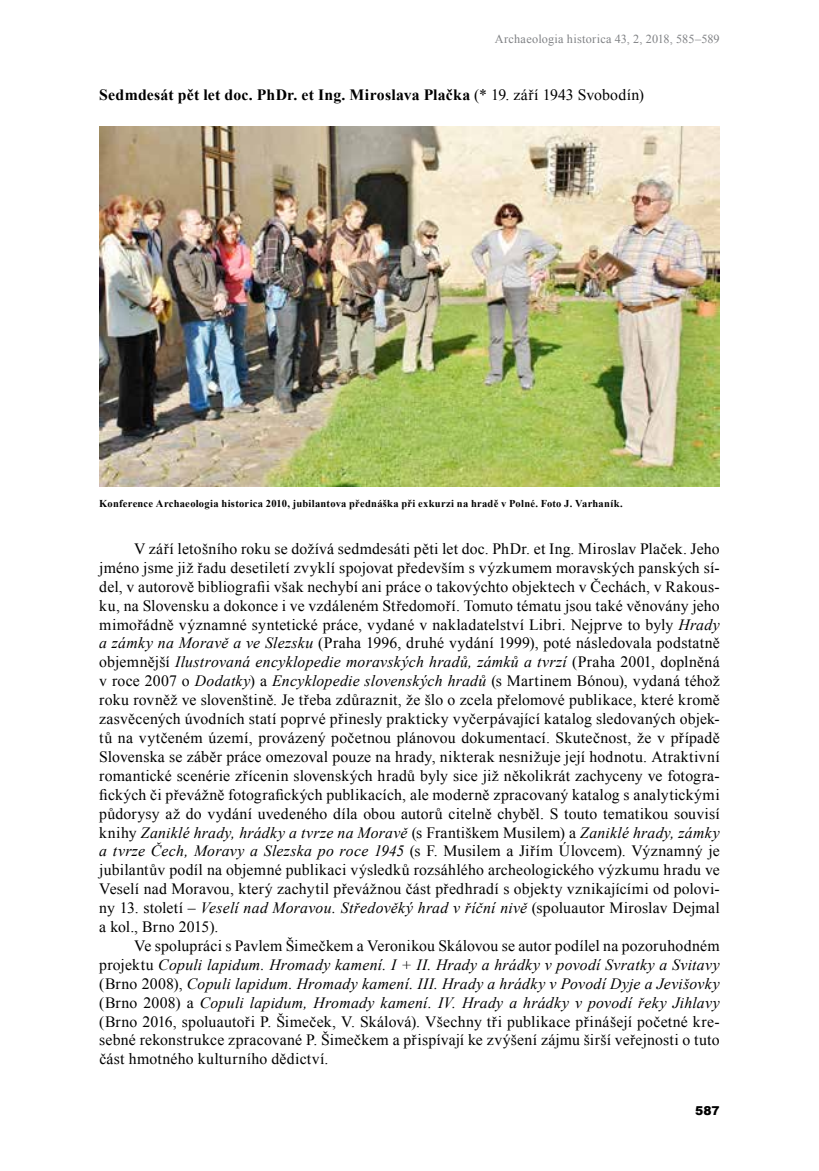
<style>
.page{position:relative;width:819px;height:1171px;background:#fff}
.page>*{position:absolute;margin:0;border:0;box-sizing:border-box;transform-origin:0 0}
.t1{font:15.75px/18.9px "Times New Roman";letter-spacing:.015em;color:#000;text-align:justify}
.t2{font:700 15.75px "Times New Roman";letter-spacing:.015em;color:#000}
.t3{font:12.25px "Times New Roman";letter-spacing:.015em;color:#808285}
.t4{font:900 12.25px "Arial";color:#000}
.t5{font:700 10.5px "Times New Roman";letter-spacing:.025em;color:#000}
.s1{font-weight:400}
.s2{font-style:italic}
</style>
<div class="page">
<img style="left:99px;top:126px;width:620px;height:360px">
<p class="t3" style="left:495px;top:31px;width:226px">Archaeologia historica 43, 2, 2018, 585–589</p>
<p class="t2" style="left:99px;top:84px;width:546px">Sedmdesát pět let doc. PhDr. et Ing. Miroslava Plačka <span class="s1">(* 19. září 1943 Svobodín)</span></p>
<p class="t5" style="left:99px;top:496px;width:525px">Konference Archaeologia historica 2010, jubilantova přednáška při exkurzi na hradě v Polné. Foto J. Varhaník.</p>
<p class="t1" style="left:99px;top:539px;width:622px;text-indent:35px">V září letošního roku se dožívá sedmdesáti pěti let doc. PhDr. et Ing. Miroslav Plaček. Jeho jméno jsme již řadu desetiletí zvyklí spojovat především s výzkumem moravských panských sí&shy;del, v autorově bibliografii však nechybí ani práce o takovýchto objektech v Čechách, v Rakous&shy;ku, na Slovensku a dokonce i ve vzdáleném Středomoří. Tomuto tématu jsou také věnovány jeho mimořádně významné syntetické práce, vydané v nakladatelství Libri. Nejprve to byly <span class="s2">Hrady a zámky na Moravě a ve Slezsku</span> (Praha 1996, druhé vydání 1999), poté následovala podstatně objemnější <span class="s2">Ilustrovaná encyklopedie moravských hradů, zámků a tvrzí</span> (Praha 2001, doplněná v roce 2007 o <span class="s2">Dodatky</span>) a <span class="s2">Encyklopedie slovenských hradů</span> (s Martinem Bónou), vydaná téhož roku rovněž ve slovenštině. Je třeba zdůraznit, že šlo o zcela přelomové publikace, které kromě zasvěcených úvodních statí poprvé přinesly prakticky vyčerpávající katalog sledovaných objek&shy;tů na vytčeném území, provázený početnou plánovou dokumentací. Skutečnost, že v případě Slovenska se záběr práce omezoval pouze na hrady, nikterak nesnižuje její hodnotu. Atraktivní romantické scenérie zřícenin slovenských hradů byly sice již několikrát zachyceny ve fotogra&shy;fických či převážně fotografických publikacích, ale moderně zpracovaný katalog s analytickými půdorysy až do vydání uvedeného díla obou autorů citelně chyběl. S touto tematikou souvisí knihy <span class="s2">Zaniklé hrady, hrádky a tvrze na Moravě</span> (s Františkem Musilem) a <span class="s2">Zaniklé hrady, zámky a tvrze Čech, Moravy a Slezska po roce 1945</span> (s F. Musilem a Jiřím Úlovcem). Významný je jubilantův podíl na objemné publikaci výsledků rozsáhlého archeologického výzkumu hradu ve Veselí nad Moravou, který zachytil převážnou část předhradí s objekty vznikajícími od polovi&shy;ny 13. století – <span class="s2">Veselí nad Moravou. Středověký hrad v říční nivě</span> (spoluautor Miroslav Dejmal a kol., Brno 2015).</p>
<p class="t1" style="left:99px;top:936px;width:622px;text-indent:35px">Ve spolupráci s Pavlem Šimečkem a Veronikou Skálovou se autor podílel na pozoruhodném projektu <span class="s2">Copuli lapidum. Hromady kamení. I + II. Hrady a hrádky v povodí Svratky a Svitavy </span>(Brno 2008), <span class="s2">Copuli lapidum. Hromady kamení. III. Hrady a hrádky v Povodí Dyje a Jevišovky </span>(Brno 2008) a <span class="s2">Copuli lapidum, Hromady kamení. IV. Hrady a hrádky v povodí řeky Jihlavy </span>(Brno 2016, spoluautoři P. Šimeček, V. Skálová). Všechny tři publikace přinášejí početné kre&shy;sebné rekonstrukce zpracované P. Šimečkem a přispívají ke zvýšení zájmu širší veřejnosti o tuto část hmotného kulturního dědictví.</p>
<p class="t4" style="left:695px;top:1102px;width:26px">587</p>
</div>
